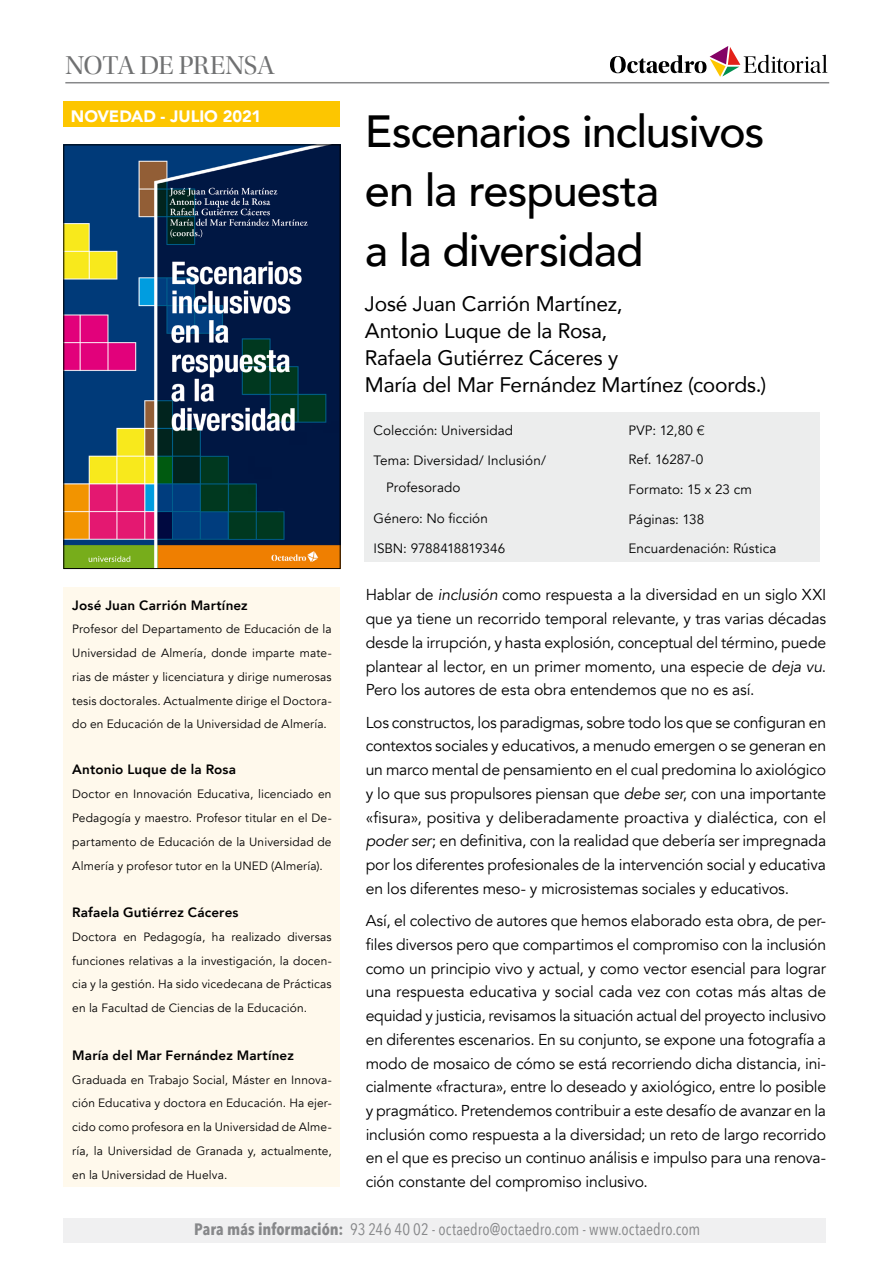
<style>
.page{position:relative;width:893px;height:1263px;background:#fff}
.page>*{position:absolute;margin:0;border:0;box-sizing:border-box;transform-origin:0 0}
.TITOL-1{font:500 45px/59.6px "Avenir";letter-spacing:-.025em;color:#000}
.t1{font:27px "Utopia Std Disp";letter-spacing:-.02em;color:#707172}
.Autor-1{font:21px/27px "Avenir";letter-spacing:-.01em;color:#000}
.t2{font:16.5px "Avenir Next Condensed";letter-spacing:.005em;color:#87888a}
.t3{font:900 16.5px "Avenir";letter-spacing:-.005em;color:#fff}
.Sinopsis{font:15.75px/23.7px "Avenir";letter-spacing:-.01em;color:#000;text-align:justify}
.Datos{font:13.5px/26.5px "Avenir";letter-spacing:.005em;color:#000}
.Text_Autor{font:800 13.5px "Avenir";letter-spacing:.01em;color:#000}
.Text_Autor-2{font:12px/23.7px "Avenir";letter-spacing:.01em;color:#000;text-align:justify}
.s1{font-family:"Helvetica Neue LT Std";font-weight:300}
.s2{font-style:italic}
.s3{font-weight:700}
</style>
<div class="page">
<div style="left:64px;top:1218px;width:762px;height:25px;background:#f0f0f1"></div>
<div style="left:365px;top:412px;width:455px;height:150px;background:#eceded"></div>
<img style="left:66px;top:147px;width:272px;height:420px">
<div style="left:64px;top:145px;width:276px;height:424px;border:1px solid #000"></div>
<svg style="left:610px;top:46px;width:217px;height:31px"></svg>
<hr style="left:65px;top:82px;width:764px;height:1px;background:#87888a">
<div style="left:64px;top:587px;width:276px;height:600px;background:#fff9ec"></div>
<div style="left:64px;top:102px;width:276px;height:25px;background:#fdc600"></div>
<p class="t1" style="left:65px;top:51px;width:211px">NOTA DE PRENSA</p>
<p class="t3" style="left:71px;top:102px;width:192px">NOVEDAD - JULIO 2021</p>
<p class="Text_Autor" style="left:72px;top:594px;width:177px">José Juan Carrión Martínez</p>
<p class="Text_Autor-2" style="left:72px;top:617px;width:261px">Profesor del Departamento de Educación de la Universidad de Almería, donde imparte mate&shy;rias de máster y licenciatura y dirige numerosas tesis doctorales. Actualmente dirige el Doctora&shy;do en Educación de la Universidad de Almería.</p>
<p class="Text_Autor" style="left:72px;top:759px;width:165px">Antonio Luque de la Rosa</p>
<p class="Text_Autor-2" style="left:72px;top:782px;width:261px">Doctor en Innovación Educativa, licenciado en Pedagogía y maestro. Profesor titular en el De&shy;partamento de Educación de la Universidad de Almería y profesor tutor en la UNED (Almería).</p>
<p class="Text_Autor" style="left:72px;top:902px;width:168px">Rafaela Gutiérrez Cáceres</p>
<p class="Text_Autor-2" style="left:72px;top:925px;width:261px">Doctora en Pedagogía, ha realizado diversas funciones relativas a la investigación, la docen&shy;cia y la gestión. Ha sido vicedecana de Prácticas en la Facultad de Ciencias de la Educación.</p>
<p class="Text_Autor" style="left:72px;top:1044px;width:223px">María del Mar Fernández Martínez</p>
<p class="Text_Autor-2" style="left:72px;top:1068px;width:261px">Graduada en Trabajo Social, Máster en Innova&shy;ción Educativa y doctora en Educación. Ha ejer&shy;cido como profesora en la Universidad de Alme&shy;ría, la Universidad de Granada y, actualmente, en la Universidad de Huelva.</p>
<p class="TITOL-1" style="left:365px;top:99px;width:401px">Escenarios inclusivos en la respuesta<br>a la diversidad</p>
<p class="Autor-1" style="left:365px;top:289px;width:403px">José Juan Carrión Martínez,<br>Antonio Luque de la Rosa,<br>Rafaela Gutiérrez Cáceres y<br>María del Mar Fernández Martínez (coords.)</p>
<p class="Datos" style="left:373px;top:417px;width:141px">Colección: Universidad</p>
<p class="Datos" style="left:386px;top:448px;width:161px;text-indent:-13px">Tema: Diversidad/ Inclusión/<br>Profesorado</p>
<p class="Datos" style="left:373px;top:505px;width:116px">Género: No ficción</p>
<p class="Datos" style="left:373px;top:536px;width:133px">ISBN: 9788418819346</p>
<p class="Datos" style="left:629px;top:417px;width:77px">PVP: 12,80 <span class="s1">€</span></p>
<p class="Datos" style="left:629px;top:447px;width:76px">Ref. 16287-0</p>
<p class="Datos" style="left:629px;top:476px;width:125px">Formato: 15 x 23 cm</p>
<p class="Datos" style="left:629px;top:506px;width:77px">Páginas: 138</p>
<p class="Datos" style="left:629px;top:536px;width:149px">Encuardenación: Rústica</p>
<p class="Sinopsis" style="left:366px;top:583px;width:462px">Hablar de <span class="s2">inclusión</span> como respuesta a la diversidad en un siglo XXI que ya tiene un recorrido temporal relevante, y tras varias décadas desde la irrupción, y hasta explosión, conceptual del término, puede plantear al lector, en un primer momento, una especie de <span class="s2">deja vu</span>.<br>Pero los autores de esta obra entendemos que no es así.</p>
<p class="Sinopsis" style="left:366px;top:711px;width:462px">Los constructos, los paradigmas, sobre todo los que se configuran en contextos sociales y educativos, a menudo emergen o se generan en un marco mental de pensamiento en el cual predomina lo axiológico y lo que sus propulsores piensan que <span class="s2">debe ser</span>, con una importante «fisura», positiva y deliberadamente proactiva y dialéctica, con el <span class="s2">poder ser</span>; en definitiva, con la realidad que debería ser impregnada por los diferentes profesionales de la intervención social y educativa en los diferentes meso- y microsistemas sociales y educativos.</p>
<p class="Sinopsis" style="left:366px;top:909px;width:462px">Así, el colectivo de autores que hemos elaborado esta obra, de per&shy;files diversos pero que compartimos el compromiso con la inclusión como un principio vivo y actual, y como vector esencial para lograr una respuesta educativa y social cada vez con cotas más altas de equidad y justicia, revisamos la situación actual del proyecto inclusivo en diferentes escenarios. En su conjunto, se expone una fotografía a modo de mosaico de cómo se está recorriendo dicha distancia, ini&shy;cialmente «fractura», entre lo deseado y axiológico, entre lo posible y pragmático. Pretendemos contribuir a este desafío de avanzar en la inclusión como respuesta a la diversidad; un reto de largo recorrido en el que es preciso un continuo análisis e impulso para una renova&shy;ción constante del compromiso inclusivo.</p>
<p class="t2" style="left:194px;top:1214px;width:508px"><span class="s3">Para más información:</span> 93 246 40 02 - octaedro@octaedro.com - www.octaedro.com</p>
</div>
